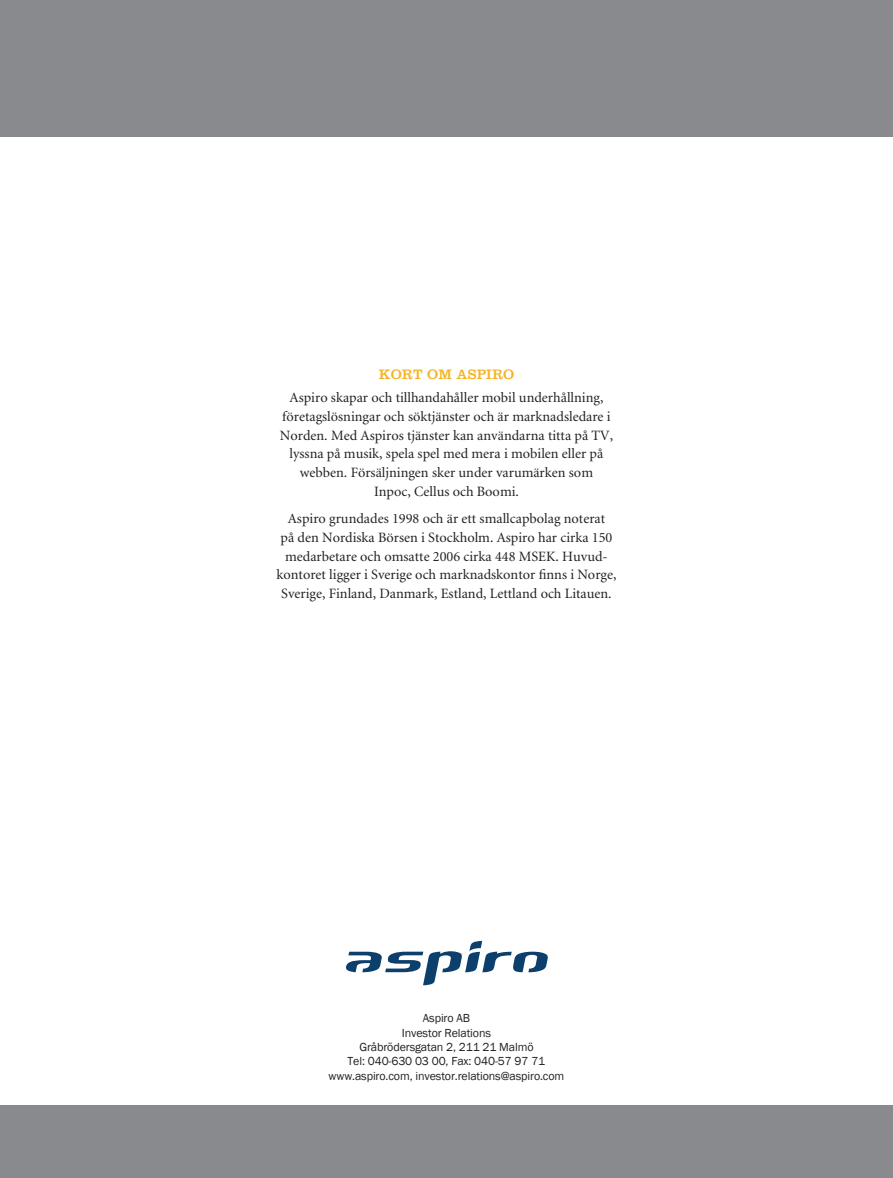
<style>
.page{position:relative;width:893px;height:1178px;background:#fff}
.page>*{position:absolute;margin:0;border:0;box-sizing:border-box;transform-origin:0 0}
.t1{font:14.25px/18.8px "Minion";color:#231f20;text-align:center}
.t2{font:14.25px "Clarendon";color:#f4b428}
.t3{font:12px/14.4px "Franklin Gothic";letter-spacing:-.01em;color:#231f20;text-align:center}
</style>
<div class="page">
<svg style="left:345px;top:941px;width:203px;height:44px"></svg>
<div style="left:0;top:1106px;width:893px;height:72px;background:#888a8d"></div>
<div style="left:0;top:0;width:893px;height:136px;background:#888a8d"></div>
<p class="t2" style="left:379px;top:366px;width:24px">KORT</p>
<p class="t2" style="left:427px;top:366px;width:40px">OM ASPIRO</p>
<p class="t1" style="left:280px;top:389px;width:335px">Aspiro skapar och tillhandahåller mobil underhållning, företagslösningar och söktjänster och är marknadsledare i Norden. Med Aspiros tjänster kan användarna titta på TV, lyssna på musik, spela spel med mera i mobilen eller på webben. Försäljningen sker under varumärken som Inpoc, Cellus och Boomi.</p>
<p class="t1" style="left:276px;top:510px;width:341px">Aspiro grundades 1998 och är ett smallcapbolag noterat<br>på den Nordiska Börsen i Stockholm. Aspiro har cirka 150 medarbetare och omsatte 2006 cirka 448 MSEK. Huvud&shy;kontoret ligger i Sverige och marknadskontor finns i Norge, Sverige, Finland, Danmark, Estland, Lettland och Litauen.</p>
<p class="t3" style="left:329px;top:1011px;width:237px">Aspiro AB<br>Investor Relations<br>Gråbrödersgatan 2, 211 21 Malmö<br>Tel: 040-630 03 00, Fax: 040-57 97 71 www.aspiro.com, investor.relations@aspiro.com</p>
</div>
